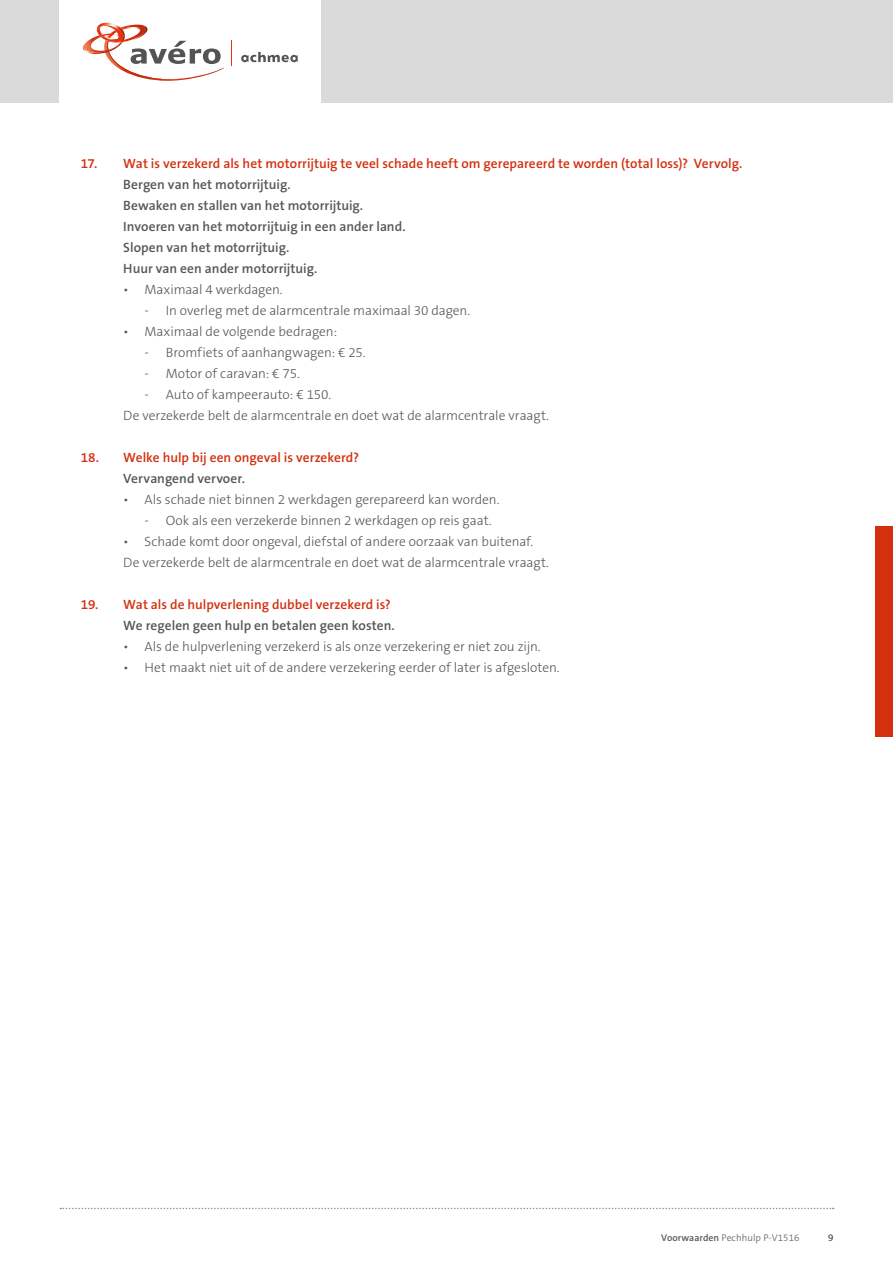
<style>
.page{position:relative;width:893px;height:1263px;background:#fff}
.page>*{position:absolute;margin:0;border:0;box-sizing:border-box;transform-origin:0 0}
.t1{font:300 13.5px/21px "The Sans B3";letter-spacing:-.005em;color:#575756}
.t2{font:600 13.5px/21px "The Sans B6";letter-spacing:.005em;color:#575756}
.t3{font:600 13.5px "The Sans B6";color:#d4300f}
.t4{font:300 9.75px "The Sans B3";letter-spacing:.005em;color:#575756}
.s1{font-family:"The Sans B6";font-weight:600}
</style>
<div class="page">
<div style="left:0;top:0;width:893px;height:103px;background:#dadada"></div>
<div style="left:60px;top:0;width:261px;height:103px;background:#fff"></div>
<svg style="left:241px;top:52px;width:57px;height:10px"></svg>
<svg style="left:83px;top:22px;width:141px;height:59px"></svg>
<svg style="left:231px;top:41px;width:1px;height:25px"></svg>
<svg style="left:60px;top:1208px;width:774px;height:1px"></svg>
<div style="left:876px;top:526px;width:17px;height:211px;background:#d4300f"></div>
<p class="t3" style="left:81px;top:156px;width:663px">17. Wat is verzekerd als het motorrijtuig te veel schade heeft om gerepareerd te worden (total loss)? Vervolg.</p>
<p class="t2" style="left:123px;top:175px;width:284px">Bergen van het motorrijtuig.<br>Bewaken en stallen van het motorrijtuig.<br>Invoeren van het motorrijtuig in een ander land.<br>Slopen van het motorrijtuig.<br>Huur van een ander motorrijtuig.</p>
<p class="t1" style="left:123px;top:280px;width:161px">• Maximaal 4 werkdagen.</p>
<p class="t1" style="left:145px;top:301px;width:327px">- In overleg met de alarmcentrale maximaal 30 dagen.</p>
<p class="t1" style="left:123px;top:322px;width:215px">• Maximaal de volgende bedragen:</p>
<p class="t1" style="left:145px;top:343px;width:223px">- Bromfiets of aanhangwagen: € 25.</p>
<p class="t1" style="left:145px;top:364px;width:157px">- Motor of caravan: € 75.</p>
<p class="t1" style="left:123px;top:385px;width:427px;text-indent:21px">- Auto of kampeerauto: € 150.<br>De verzekerde belt de alarmcentrale en doet wat de alarmcentrale vraagt.</p>
<p class="t3" style="left:81px;top:450px;width:280px">18. Welke hulp bij een ongeval is verzekerd?</p>
<p class="t2" style="left:123px;top:469px;width:123px">Vervangend vervoer.</p>
<p class="t1" style="left:123px;top:490px;width:378px">• Als schade niet binnen 2 werkdagen gerepareerd kan worden.</p>
<p class="t1" style="left:145px;top:511px;width:349px">- Ook als een verzekerde binnen 2 werkdagen op reis gaat.</p>
<p class="t1" style="left:123px;top:532px;width:427px">• Schade komt door ongeval, diefstal of andere oorzaak van buitenaf.<br>De verzekerde belt de alarmcentrale en doet wat de alarmcentrale vraagt.</p>
<p class="t3" style="left:81px;top:597px;width:312px">19. Wat als de hulpverlening dubbel verzekerd is?</p>
<p class="t2" style="left:123px;top:616px;width:273px">We regelen geen hulp en betalen geen kosten.</p>
<p class="t1" style="left:123px;top:637px;width:419px">• Als de hulpverlening verzekerd is als onze verzekering er niet zou zijn.</p>
<p class="t1" style="left:123px;top:658px;width:438px">• Het maakt niet uit of de andere verzekering eerder of later is afgesloten.</p>
<p class="t4" style="left:661px;top:1233px;width:140px"><span class="s1">Voorwaarden</span> Pechhulp P-V1516</p>
<p class="t4" style="left:828px;top:1233px;width:7px">9</p>
</div>
